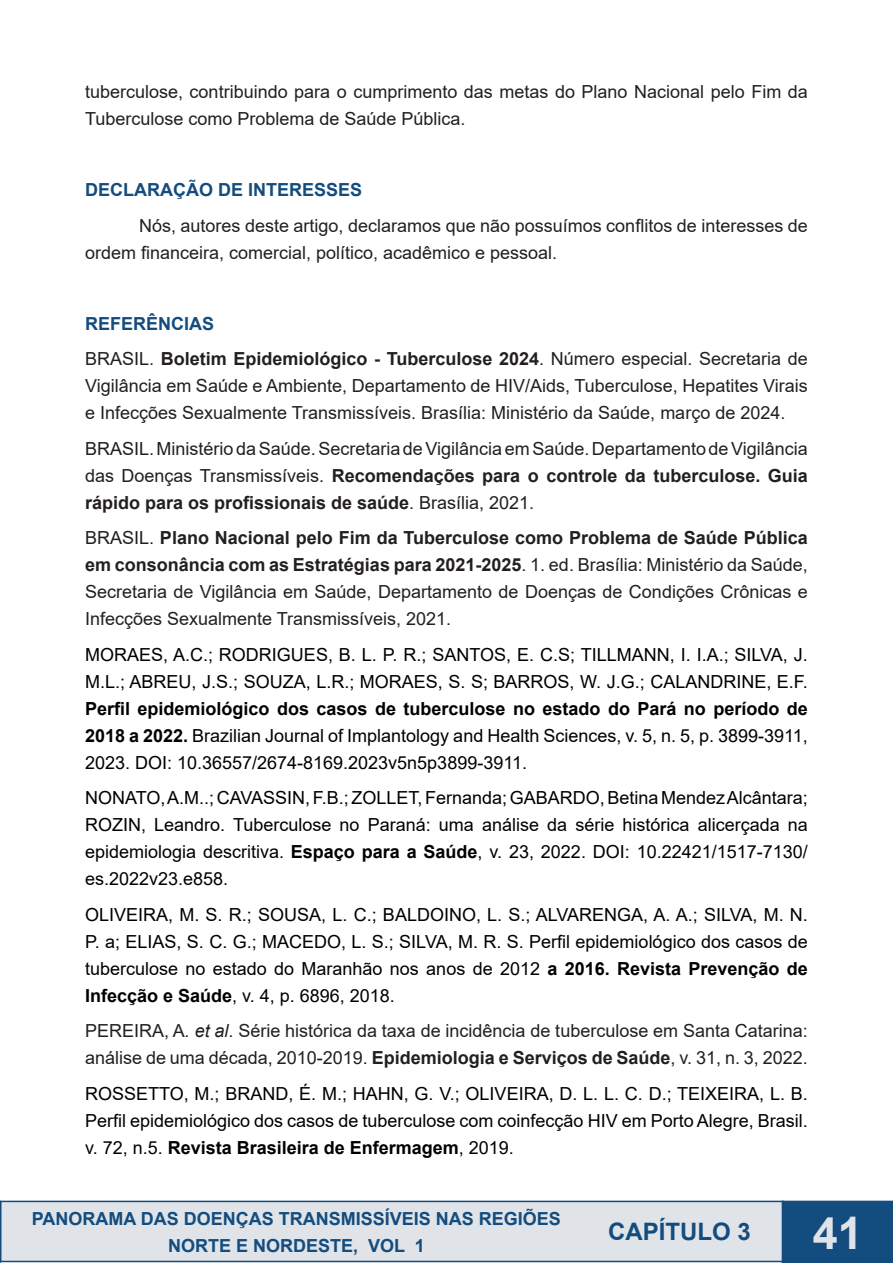
<style>
.page{position:relative;width:893px;height:1263px;background:#fff}
.page>*{position:absolute;margin:0;border:0;box-sizing:border-box;transform-origin:0 0}
.t1{font:700 45px "Arial";color:#e0e3e7}
.t2{font:700 24px "Arial";color:#134c7e}
.t3{font:18px/27px "Arial";color:#231f20}
.t4{font:18px/27px "Arial";color:#000;text-align:justify}
.Heading_1{font:700 18px/27px "Arial";color:#134c7e;text-align:center}
.s1{font-weight:700}
.s2{font-style:italic}
</style>
<div class="page">
<div style="left:1px;top:1201px;width:782px;height:60px;background:#e0e3e7"></div>
<div style="left:0;top:1201px;width:784px;height:61px;border:2px solid #134c7e"></div>
<svg style="left:0;top:1201px;width:1px;height:62px"></svg>
<div style="left:782px;top:1201px;width:111px;height:62px;background:#134c7e"></div>
<p class="t3" style="left:85px;top:78px;width:724px">tuberculose, contribuindo para o cumprimento das metas do Plano Nacional pelo Fim da<br>Tuberculose como Problema de Saúde Pública.</p>
<p class="Heading_1" style="left:85px;top:177px;width:279px">DECLARAÇÃO DE INTERESSES</p>
<p class="t3" style="left:85px;top:212px;width:724px;text-indent:54px">Nós, autores deste artigo, declaramos que não possuímos conflitos de interesses de ordem financeira, comercial, político, acadêmico e pessoal.</p>
<p class="Heading_1" style="left:85px;top:310px;width:131px">REFERÊNCIAS</p>
<p class="t3" style="left:85px;top:345px;width:724px;text-align:justify">BRASIL. <span class="s1">Boletim Epidemiológico - Tuberculose 2024</span>. Número especial. Secretaria de Vigilância em Saúde e Ambiente, Departamento de HIV/Aids, Tuberculose, Hepatites Virais e Infecções Sexualmente Transmissíveis. Brasília: Ministério da Saúde, março de 2024.</p>
<p class="t3" style="left:85px;top:435px;width:724px;text-align:justify">BRASIL. Ministério da Saúde. Secretaria de Vigilância em Saúde. Departamento de Vigilância das Doenças Transmissíveis. <span class="s1">Recomendações para o controle da tuberculose. Guia rápido para os profissionais de saúde</span>. Brasília, 2021.</p>
<p class="t3" style="left:85px;top:524px;width:724px;text-align:justify">BRASIL. <span class="s1">Plano Nacional pelo Fim da Tuberculose como Problema de Saúde Pública em consonância com as Estratégias para 2021-2025</span>. 1. ed. Brasília: Ministério da Saúde, Secretaria de Vigilância em Saúde, Departamento de Doenças de Condições Crônicas e Infecções Sexualmente Transmissíveis, 2021.</p>
<p class="t4" style="left:85px;top:641px;width:724px">MORAES, A.C.; RODRIGUES, B. L. P. R.; SANTOS, E. C.S; TILLMANN, I. I.A.; SILVA, J.<br>M.L.; ABREU, J.S.; SOUZA, L.R.; MORAES, S. S; BARROS, W. J.G.; CALANDRINE, E.F.<br><span class="s1">Perfil epidemiológico dos casos de tuberculose no estado do Pará no período de 2018 a 2022.</span> Brazilian Journal of Implantology and Health Sciences, v. 5, n. 5, p. 3899-3911, 2023. DOI: 10.36557/2674-8169.2023v5n5p3899-3911.</p>
<p class="t4" style="left:85px;top:784px;width:724px">NONATO, A.M..; CAVASSIN, F.B.; ZOLLET, Fernanda; GABARDO, Betina Mendez Alcântara; ROZIN, Leandro. Tuberculose no Paraná: uma análise da série histórica alicerçada na epidemiologia descritiva. <span class="s1">Espaço para a Saúde</span>, v. 23, 2022. DOI: 10.22421/1517-7130/ es.2022v23.e858.</p>
<p class="t4" style="left:85px;top:901px;width:724px">OLIVEIRA, M. S. R.; SOUSA, L. C.; BALDOINO, L. S.; ALVARENGA, A. A.; SILVA, M. N.<br>P. a; ELIAS, S. C. G.; MACEDO, L. S.; SILVA, M. R. S. Perfil epidemiológico dos casos de tuberculose no estado do Maranhão nos anos de 2012 <span class="s1">a 2016. Revista Prevenção de Infecção e Saúde</span>, v. 4, p. 6896, 2018.</p>
<p class="t3" style="left:85px;top:1017px;width:724px">PEREIRA, A<span class="s2">. et al</span>. Série histórica da taxa de incidência de tuberculose em Santa Catarina: análise de uma década, 2010-2019. <span class="s1">Epidemiologia e Serviços de Saúde</span>, v. 31, n. 3, 2022.</p>
<p class="t4" style="left:85px;top:1080px;width:724px">ROSSETTO, M.; BRAND, É. M.; HAHN, G. V.; OLIVEIRA, D. L. L. C. D.; TEIXEIRA, L. B.<br>Perfil epidemiológico dos casos de tuberculose com coinfecção HIV em Porto Alegre, Brasil. v. 72, n.5. <span class="s1">Revista Brasileira de Enfermagem</span>, 2019.</p>
<p class="Heading_1" style="left:32px;top:1205px;width:531px">PANORAMA DAS DOENÇAS TRANSMISSÍVEIS NAS REGIÕES<br>NORTE E NORDESTE, VOL 1</p>
<h2 class="t2" style="left:608px;top:1215px;width:144px">CAPÍTULO 3</h2>
<h1 class="t1" style="left:813px;top:1201px;width:52px">41</h1>
</div>
